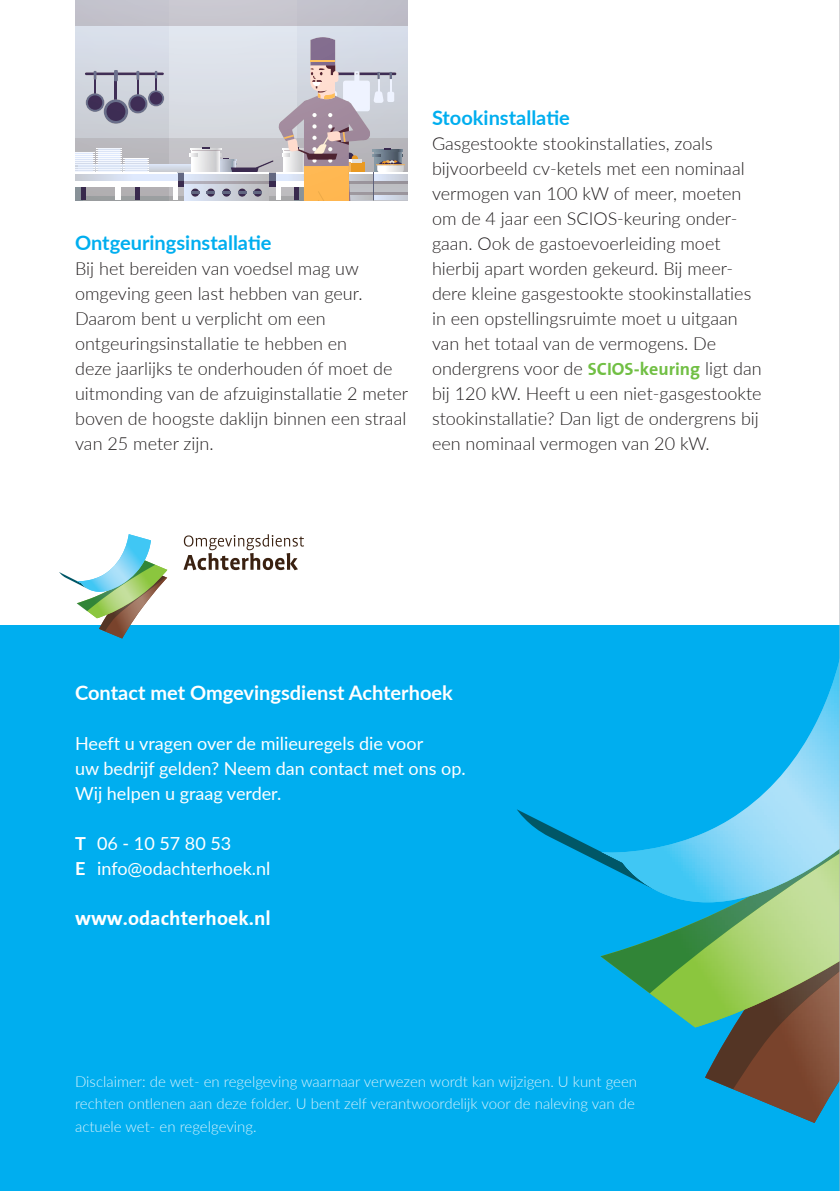
<style>
.page{position:relative;width:840px;height:1191px;background:#fff}
.page>*{position:absolute;margin:0;border:0;box-sizing:border-box;transform-origin:0 0}
.H4{font:700 20px "Lato";color:#00aeef}
.H4-2{font:700 20px "Lato";color:#fff}
.H4-3{font:700 20px "The Sans";color:#fff}
.Broodtekst{font:300 18px/25px "Lato";color:#231f20}
.Broodtekst-2{font:18px/25px "Lato";color:#fff}
.t1{font:300 15px/22px "Lato";color:#fff}
.s1{font-family:"The Sans";font-weight:700;color:#71bf44}
.s2{font-weight:700}
</style>
<div class="page">
<div style="left:0;top:625px;width:839px;height:566px;background:#00aeef"></div>
<img style="left:732px;top:1089px;width:103px;height:34px">
<img style="left:705px;top:1027px;width:134px;height:62px">
<img style="left:649px;top:993px;width:190px;height:34px">
<img style="left:600px;top:913px;width:239px;height:80px">
<svg style="left:517px;top:809px;width:84px;height:54px"></svg>
<svg style="left:699px;top:902px;width:140px;height:11px"></svg>
<img style="left:601px;top:662px;width:238px;height:240px">
<svg style="left:75px;top:0;width:332px;height:200px;background:#c8c6cd"></svg>
<hr style="left:839px;top:0;width:1px;height:1191px;background:#b0b1b5">
<svg style="left:59px;top:563px;width:108px;height:75px"></svg>
<img style="left:77px;top:534px;width:74px;height:58px">
<svg style="left:183px;top:534px;width:121px;height:36px"></svg>
<h4 class="H4" style="left:75px;top:228px;width:198px">Ontgeuringsinstallatie</h4>
<p class="Broodtekst" style="left:75px;top:255px;width:334px">Bij het bereiden van voedsel mag uw omgeving geen last hebben van geur.<br>Daarom bent u verplicht om een ontgeuringsinstallatie te hebben en<br>deze jaarlijks te onderhouden óf moet de uitmonding van de afzuiginstallatie 2 meter boven de hoogste daklijn binnen een straal van 25 meter zijn.</p>
<h4 class="H4" style="left:432px;top:103px;width:139px">Stookinstallatie</h4>
<p class="Broodtekst" style="left:432px;top:130px;width:331px">Gasgestookte stookinstallaties, zoals bijvoorbeeld cv-ketels met een nominaal vermogen van 100 kW of meer, moeten om de 4 jaar een SCIOS-keuring onder&shy;gaan. Ook de gastoevoerleiding moet hierbij apart worden gekeurd. Bij meer&shy;dere kleine gasgestookte stookinstallaties in een opstellingsruimte moet u uitgaan van het totaal van de vermogens. De ondergrens voor de <span class="s1">SCIOS-keuring</span> ligt dan bij 120 kW. Heeft u een niet-gasgestookte stookinstallatie? Dan ligt de ondergrens bij een nominaal vermogen van 20 kW.</p>
<h4 class="H4-2" style="left:75px;top:678px;width:379px">Contact met Omgevingsdienst Achterhoek</h4>
<p class="Broodtekst-2" style="left:75px;top:730px;width:392px">Heeft u vragen over de milieuregels die voor<br>uw bedrijf gelden? Neem dan contact met ons op.<br>Wij helpen u graag verder.</p>
<p class="Broodtekst-2" style="left:75px;top:830px;width:158px"><span class="s2">T</span> 06 - 10 57 80 53</p>
<p class="Broodtekst-2" style="left:75px;top:855px;width:197px"><span class="s2">E</span> info@odachterhoek.nl</p>
<h4 class="H4-3" style="left:75px;top:902px;width:197px">www.odachterhoek.nl</h4>
<p class="t1" style="left:75px;top:1070px;width:563px">Disclaimer: de wet- en regelgeving waarnaar verwezen wordt kan wijzigen. U kunt geen rechten ontlenen aan deze folder. U bent zelf verantwoordelijk voor de naleving van de actuele wet- en regelgeving.</p>
</div>
